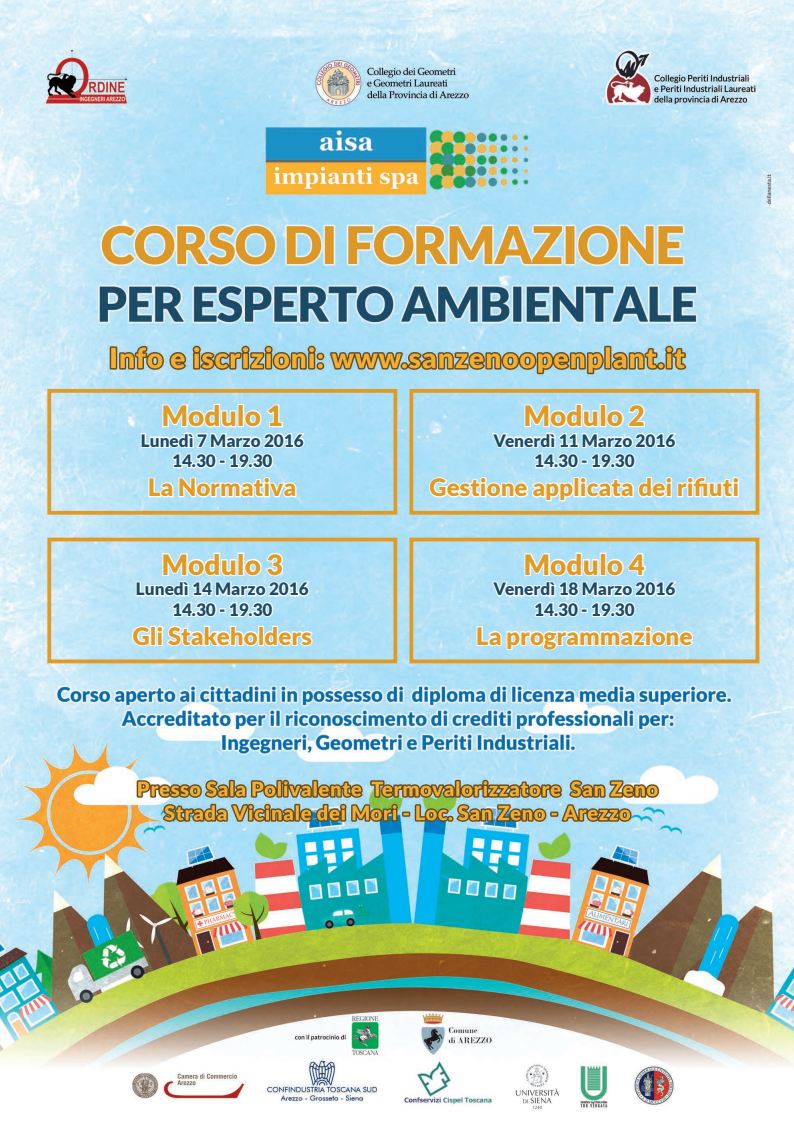
<style>
.page{position:relative;width:794px;height:1134px;background:#fff}
.page>*{position:absolute;margin:0;border:0;box-sizing:border-box;transform-origin:0 0}
.t1{font:900 28px "Lato";color:#e19a24}
.t2{font:900 24px "Lato";color:#e19a24}
.t3{font:900 17.12px/20.5px "Lato";color:#1c4b68;text-align:center}
</style>
<div class="page">
<img style="left:0;top:0;width:794px;height:1110px">
<svg style="left:427px;top:400px;width:314px;height:252px"></svg>
<svg style="left:140px;top:400px;width:167px;height:104px"></svg>
<svg style="left:130px;top:549px;width:184px;height:99px"></svg>
<div style="left:409px;top:389px;width:350px;height:126px;border:4px solid #e19a24"></div>
<div style="left:409px;top:538px;width:350px;height:125px;border:4px solid #e19a24"></div>
<div style="left:47px;top:389px;width:350px;height:126px;border:4px solid #e19a24"></div>
<div style="left:47px;top:538px;width:350px;height:125px;border:4px solid #e19a24"></div>
<h1 class="t1" style="left:162px;top:399px;width:122px">Modulo 1</h1>
<p class="t3" style="left:141px;top:430px;width:164px">Lunedì 7 Marzo 2016<br>14.30 - 19.30</p>
<h2 class="t2" style="left:148px;top:473px;width:150px">La Normativa</h2>
<h1 class="t1" style="left:162px;top:548px;width:122px">Modulo 3</h1>
<p class="t3" style="left:136px;top:578px;width:174px">Lunedì 14 Marzo 2016<br>14.30 - 19.30</p>
<h2 class="t2" style="left:133px;top:622px;width:181px">Gli Stakeholders</h2>
<h1 class="t1" style="left:524px;top:399px;width:122px">Modulo 2</h1>
<p class="t3" style="left:493px;top:430px;width:183px">Venerdì 11 Marzo 2016<br>14.30 - 19.30</p>
<h2 class="t2" style="left:429px;top:473px;width:311px">Gestione applicata dei rifiuti</h2>
<h1 class="t1" style="left:524px;top:548px;width:122px">Modulo 4</h1>
<p class="t3" style="left:493px;top:578px;width:183px">Venerdì 18 Marzo 2016<br>14.30 - 19.30</p>
<h2 class="t2" style="left:476px;top:622px;width:218px">La programmazione</h2>
</div>
